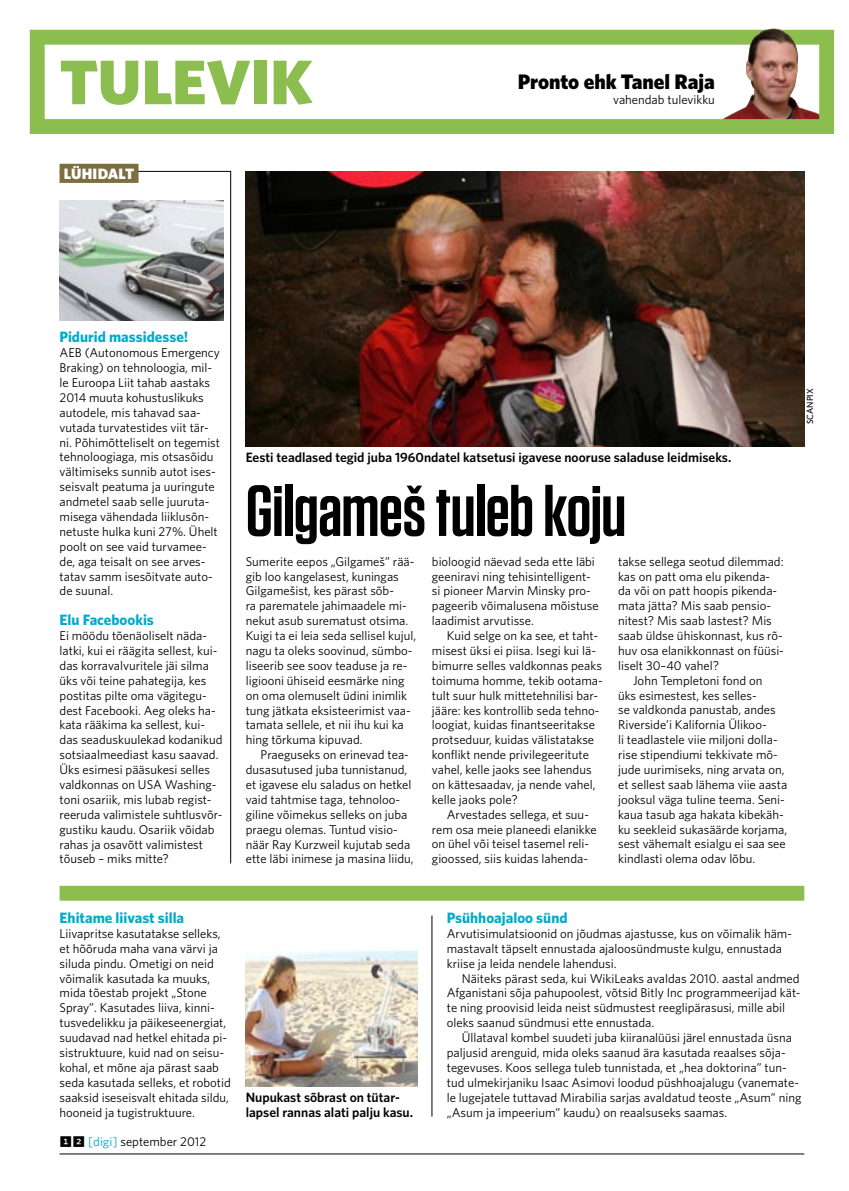
<style>
.page{position:relative;width:849px;height:1191px;background:#fff}
.page>*{position:absolute;margin:0;border:0;box-sizing:border-box;transform-origin:0 0}
.t1{font:600 72px "Tungsten";letter-spacing:-.01em;color:#000}
.t2{font:900 63px "Whitney";letter-spacing:-.005em;color:#8cbe4f}
.t3{font:900 21px "Whitney";color:#000}
.t4{font:700 15px "Whitney";color:#00aaca}
.t5{font:900 15px "Whitney";letter-spacing:.005em;color:#fff}
.t6{font:600 13.5px/14.9px "Whitney";color:#000}
.t7{font:12.75px/14.9px "Whitney";color:#000}
.t8{font:500 9px "Whitney";color:#000}
.s1{font-family:"Whitney Index Black Sq Bd"}
.s2{color:#00aaca}
</style>
<div class="page">
<hr style="left:431px;top:915px;width:1px;height:201px;background:#000">
<img style="left:246px;top:950px;width:171px;height:136px">
<div style="left:60px;top:885px;width:744px;height:15px;background:#8cbe4f"></div>
<svg style="left:59px;top:171px;width:172px;height:693px"></svg>
<div style="left:60px;top:164px;width:78px;height:19px;background:#7b6e41"></div>
<img style="left:246px;top:171px;width:558px;height:275px">
<img style="left:60px;top:201px;width:163px;height:119px">
<img style="left:724px;top:57px;width:93px;height:61px">
<div style="left:30px;top:30px;width:803px;height:104px;border:15px solid #8cbe4f"></div>
<img style="left:745px;top:29px;width:53px;height:49px">
<hr style="left:60px;top:1153px;width:744px;height:1px;background:#000">
<h2 class="t2" style="left:60px;top:44px;width:254px">tulevik</h2>
<p class="t5" style="left:64px;top:164px;width:72px">lühidalt</p>
<h3 class="t3" style="left:517px;top:69px;width:198px">Pronto ehk Tanel Raja</h3>
<p class="t7" style="left:613px;top:92px;width:103px">vahendab tulevikku</p>
<p class="t4" style="left:60px;top:328px;width:130px">Pidurid massidesse!</p>
<p class="t7" style="left:60px;top:345px;width:162px">AEB (Autonomous Emergency<br>Braking) on tehnoloogia, mil&shy;le Euroopa Liit tahab aastaks<br>2014 muuta kohustuslikuks autodele, mis tahavad saa&shy;vutada turvatestides viit tär&shy;ni. Põhimõtteliselt on tegemist tehnoloogiaga, mis otsasõidu vältimiseks sunnib autot ises&shy;seisvalt peatuma ja uuringute andmetel saab selle juuruta&shy;misega vähendada liiklusõn&shy;netuste hulka kuni 27%. Ühelt poolt on see vaid turvamee&shy;de, aga teisalt on see arves&shy;tatav samm isesõitvate auto&shy;de suunal.</p>
<p class="t4" style="left:60px;top:611px;width:96px">Elu Facebookis</p>
<p class="t7" style="left:60px;top:628px;width:164px">Ei möödu tõenäoliselt näda&shy;latki, kui ei räägita sellest, kui&shy;das korravalvuritele jäi silma üks või teine pahategija, kes postitas pilte oma vägitegu&shy;dest Facebooki. Aeg oleks ha&shy;kata rääkima ka sellest, kui&shy;das seaduskuulekad kodanikud sotsiaalmeediast kasu saavad.<br>Üks esimesi pääsukesi selles valdkonnas on USA Washing&shy;toni osariik, mis lubab regist&shy;reeruda valimistele suhtlusvõr&shy;gustiku kaudu. Osariik võidab rahas ja osavõtt valimistest tõuseb – miks mitte?</p>
<p class="t6" style="left:246px;top:449px;width:487px">Eesti teadlased tegid juba 1960ndatel katsetusi igavese nooruse saladuse leidmiseks.</p>
<h1 class="t1" style="left:246px;top:473px;width:382px">Gilgameš tuleb koju</h1>
<p class="t7" style="left:246px;top:553px;width:172px">Sumerite eepos „Gilgameš” rää&shy;gib loo kangelasest, kuningas<br>Gilgamešist, kes pärast sõb-<br>ra parematele jahimaadele mi&shy;nekut asub surematust otsima.<br>Kuigi ta ei leia seda sellisel kujul, nagu ta oleks soovinud, sümbo&shy;liseerib see soov teaduse ja re&shy;ligiooni ühiseid eesmärke ning on oma olemuselt üdini inimlik tung jätkata eksisteerimist vaa&shy;tamata sellele, et nii ihu kui ka hing tõrkuma kipuvad.</p>
<p class="t7" style="left:246px;top:747px;width:169px;text-indent:15px">Praeguseks on erinevad tea&shy;dusasutused juba tunnistanud, et igavese elu saladus on hetkel vaid tahtmise taga, tehnoloo&shy;giline võimekus selleks on juba praegu olemas. Tuntud visio&shy;näär Ray Kurzweil kujutab seda ette läbi inimese ja masina liidu,</p>
<p class="t7" style="left:432px;top:553px;width:168px">bioloogid näevad seda ette läbi geeniravi ning tehisintelligent&shy;si pioneer Marvin Minsky pro&shy;pageerib võimalusena mõistuse laadimist arvutisse.</p>
<p class="t7" style="left:432px;top:628px;width:172px;text-indent:15px">Kuid selge on ka see, et taht&shy;misest üksi ei piisa. Isegi kui lä&shy;bimurre selles valdkonnas peaks toimuma homme, tekib ootama&shy;tult suur hulk mittetehnilisi bar&shy;jääre: kes kontrollib seda tehno&shy;loogiat, kuidas finantseeritakse protseduur, kuidas välistatakse konflikt nende privilegeeritute vahel, kelle jaoks see lahendus on kättesaadav, ja nende vahel, kelle jaoks pole?</p>
<p class="t7" style="left:432px;top:806px;width:166px;text-indent:15px">Arvestades sellega, et suu&shy;rem osa meie planeedi elanikke on ühel või teisel tasemel reli&shy;gioossed, siis kuidas lahenda-</p>
<p class="t7" style="left:618px;top:553px;width:167px">takse sellega seotud dilemmad:</p>
<p class="t7" style="left:618px;top:568px;width:153px">kas on patt oma elu pikenda-</p>
<p class="t7" style="left:618px;top:583px;width:161px">da või on patt hoopis pikenda-</p>
<p class="t7" style="left:618px;top:598px;width:154px">mata jätta? Mis saab pensio-</p>
<p class="t7" style="left:618px;top:613px;width:155px">nitest? Mis saab lastest? Mis</p>
<p class="t7" style="left:618px;top:628px;width:166px">saab üldse ühiskonnast, kus rõ-</p>
<p class="t7" style="left:618px;top:643px;width:167px">huv osa elanikkonnast on füüsi-</p>
<p class="t7" style="left:618px;top:657px;width:102px">liselt 30–40 vahel?</p>
<p class="t7" style="left:632px;top:672px;width:131px">John Templetoni fond on</p>
<p class="t7" style="left:618px;top:687px;width:140px">üks esimestest, kes selles-</p>
<p class="t7" style="left:618px;top:702px;width:159px">se valdkonda panustab, andes</p>
<p class="t7" style="left:618px;top:717px;width:150px">Riverside’i Kalifornia Ülikoo-</p>
<p class="t7" style="left:618px;top:732px;width:161px">li teadlastele viie miljoni dolla-</p>
<p class="t7" style="left:618px;top:747px;width:161px">rise stipendiumi tekkivate mõ-</p>
<p class="t7" style="left:618px;top:762px;width:168px">jude uurimiseks, ning arvata on,</p>
<p class="t7" style="left:618px;top:776px;width:171px">et sellest saab lähema viie aasta</p>
<p class="t7" style="left:618px;top:791px;width:168px">jooksul väga tuline teema. Seni-</p>
<p class="t7" style="left:618px;top:806px;width:167px">kaua tasub aga hakata kibekäh-</p>
<p class="t7" style="left:618px;top:821px;width:171px">ku seekleid sukasäärde korjama,</p>
<p class="t7" style="left:618px;top:836px;width:169px">sest vähemalt esialgu ei saa see</p>
<p class="t7" style="left:618px;top:851px;width:138px">kindlasti olema odav lõbu.</p>
<p class="t8" style="left:804px;top:424px;width:37px;rotate:-90deg">scanpix</p>
<p class="t4" style="left:60px;top:908px;width:126px">Ehitame liivast silla</p>
<p class="t7" style="left:60px;top:925px;width:173px">Liivapritse kasutatakse selleks, et hõõruda maha vana värvi ja siluda pindu. Ometigi on neid võimalik kasutada ka muuks, mida tõestab projekt „Stone<br>Spray”. Kasutades liiva, kinni&shy;tusvedelikku ja päikeseenergiat, suudavad nad hetkel ehitada pi&shy;sistruktuure, kuid nad on seisu&shy;kohal, et mõne aja pärast saab seda kasutada selleks, et robotid saaksid iseseisvalt ehitada sildu, hooneid ja tugistruktuure.</p>
<p class="t7" style="left:60px;top:1134px;width:148px"><span class="s1">12</span> <span class="s2">[digi]</span> september 2012</p>
<p class="t6" style="left:246px;top:1089px;width:169px">Nupukast sõbrast on tütar&shy;lapsel rannas alati palju kasu.</p>
<p class="t4" style="left:446px;top:908px;width:122px">Psühhoajaloo sünd</p>
<p class="t7" style="left:446px;top:925px;width:346px">Arvutisimulatsioonid on jõudmas ajastusse, kus on võimalik häm&shy;mastavalt täpselt ennustada ajaloosündmuste kulgu, ennustada kriise ja leida nendele lahendusi.</p>
<p class="t7" style="left:446px;top:970px;width:355px;text-indent:15px">Näiteks pärast seda, kui WikiLeaks avaldas 2010. aastal andmed Afganistani sõja pahupoolest, võtsid Bitly Inc programmeerijad kät&shy;te ning proovisid leida neist südmustest reeglipärasusi, mille abil oleks saanud sündmusi ette ennustada.</p>
<p class="t7" style="left:446px;top:1030px;width:356px;text-indent:15px">Üllataval kombel suudeti juba kiiranalüüsi järel ennustada üsna paljusid arenguid, mida oleks saanud ära kasutada reaalses sõja&shy;tegevuses. Koos sellega tuleb tunnistada, et „hea doktorina” tun&shy;tud ulmekirjaniku Isaac Asimovi loodud püshhoajalugu (vanemate&shy;le lugejatele tuttavad Mirabilia sarjas avaldatud teoste „Asum” ning „Asum ja impeerium” kaudu) on reaalsuseks saamas.</p>
</div>
